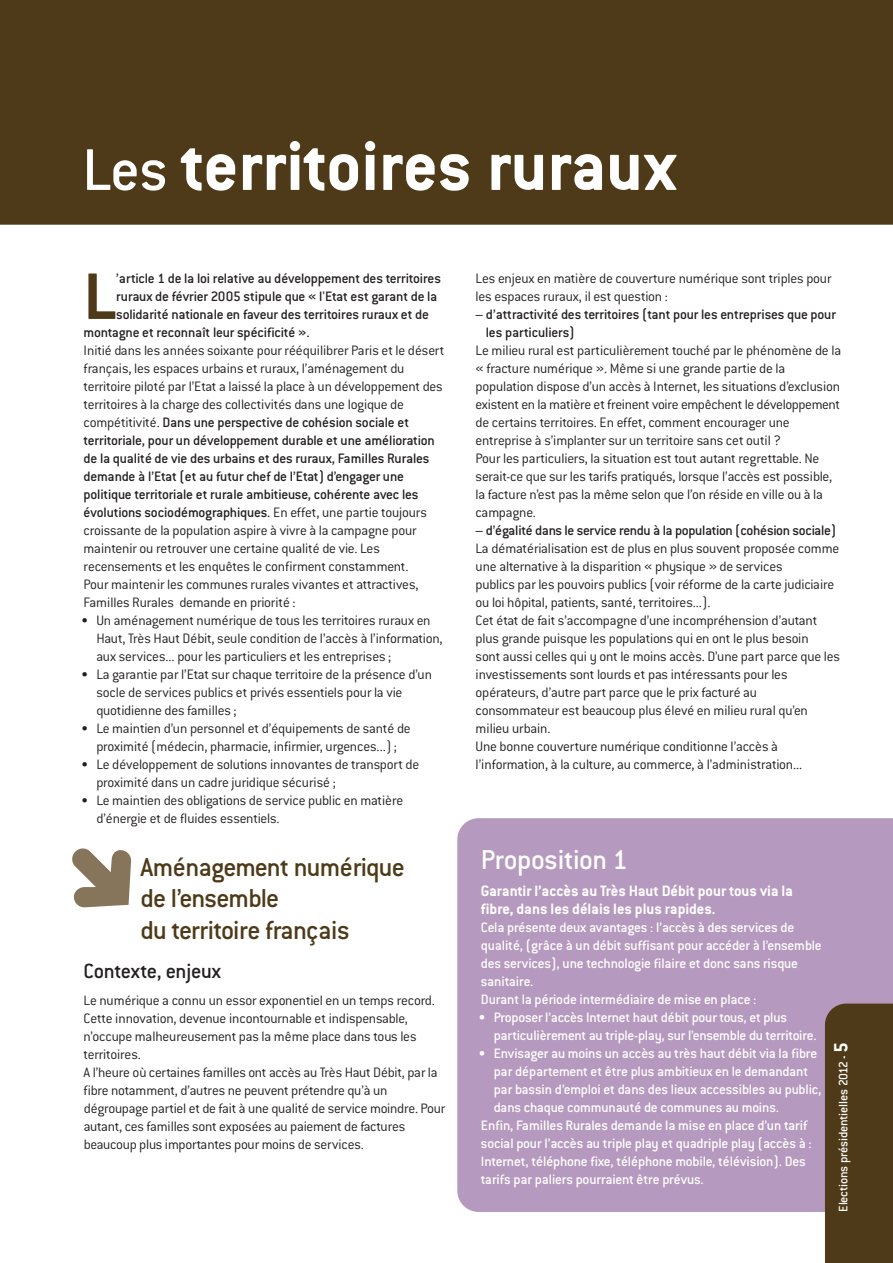
<style>
.page{position:relative;width:893px;height:1263px;background:#fff}
.page>*{position:absolute;margin:0;border:0;box-sizing:border-box;transform-origin:0 0}
.t1{font:700 76.5px "Conduit ITC";color:#fff}
.t2{font:700 72.15px "Conduit ITC";color:#4e3a18}
.t3{font:500 30px "Conduit ITC";letter-spacing:-.015em;color:#fff}
.t4{font:500 28.5px/31.5px "Conduit ITC";letter-spacing:-.03em;color:#4e3a18}
.t5{font:500 22.5px "Conduit ITC";letter-spacing:-.015em;color:#231f20}
.t6{font:700 16.5px/18px "Conduit ITC";color:#fff}
.t7{font:300 15px/18px "Conduit ITC";letter-spacing:-.015em;color:#231f20}
.t8{font:500 15px/18px "Conduit ITC";letter-spacing:-.015em;color:#fff}
.t9{font:500 15px/18px "Conduit ITC";letter-spacing:-.015em;color:#231f20}
.t10{font:500 13.5px "Conduit ITC";letter-spacing:-.015em;color:#fff}
.s1{font-weight:500;font-size:64.5px}
.s2{font-weight:500}
.s3{font-weight:700;font-size:21px}
</style>
<div class="page">
<div style="left:0;top:0;width:893px;height:225px;background:#4e3a18"></div>
<div style="left:457px;top:818px;width:436px;height:394px;background:#b699be"></div>
<svg style="left:72px;top:848px;width:59px;height:59px"></svg>
<div style="left:825px;top:1003px;width:68px;height:260px;background:#4e3a18"></div>
<h1 class="t1" style="left:82px;top:142px;width:595px"><span class="s1">Les</span> territoires ruraux</h1>
<h2 class="t2" style="left:84px;top:274px;width:34px">L</h2>
<p class="t9" style="left:116px;top:271px;width:326px">’article 1 de la loi relative au développement des territoires</p>
<p class="t9" style="left:116px;top:289px;width:323px">ruraux de février 2005 stipule que « l'Etat est garant de la</p>
<p class="t9" style="left:116px;top:307px;width:314px">solidarité nationale en faveur des territoires ruraux et de</p>
<p class="t9" style="left:84px;top:325px;width:228px">montagne et reconnaît leur spécificité ».</p>
<p class="t7" style="left:84px;top:343px;width:362px">Initié dans les années soixante pour rééquilibrer Paris et le désert français, les espaces urbains et ruraux, l’aménagement du territoire piloté par l’Etat a laissé la place à un développement des territoires à la charge des collectivités dans une logique de compétitivité. <span class="s2">Dans une perspective de cohésion sociale et territoriale, pour un développement durable et une amélioration de la qualité de vie des urbains et des ruraux, Familles Rurales demande à l’Etat (et au futur chef de l’Etat) d’engager une politique territoriale et rurale ambitieuse, cohérente avec les évolutions sociodémographiques.</span> En effet, une partie toujours croissante de la population aspire à vivre à la campagne pour maintenir ou retrouver une certaine qualité de vie. Les recensements et les enquêtes le confirment constamment.<br>Pour maintenir les communes rurales vivantes et attractives, Familles Rurales demande en priorité :</p>
<p class="t7" style="left:96px;top:613px;width:348px;text-indent:-15px">• Un aménagement numérique de tous les territoires ruraux en<br>Haut, Très Haut Débit, seule condition de l’accès à l’information, aux services... pour les particuliers et les entreprises ;</p>
<p class="t7" style="left:96px;top:667px;width:337px;text-indent:-15px">• La garantie par l’Etat sur chaque territoire de la présence d’un socle de services publics et privés essentiels pour la vie quotidienne des familles ;</p>
<p class="t7" style="left:81px;top:721px;width:331px;text-align:center">• Le maintien d’un personnel et d’équipements de santé de proximité (médecin, pharmacie, infirmier, urgences...) ;</p>
<p class="t7" style="left:96px;top:757px;width:324px;text-indent:-15px">• Le développement de solutions innovantes de transport de proximité dans un cadre juridique sécurisé ;</p>
<p class="t7" style="left:96px;top:793px;width:308px;text-indent:-15px">• Le maintien des obligations de service public en matière d’énergie et de fluides essentiels.</p>
<h3 class="t4" style="left:140px;top:854px;width:266px">Aménagement numérique de l’ensemble<br>du territoire français</h3>
<h3 class="t5" style="left:84px;top:964px;width:139px">Contexte, enjeux</h3>
<p class="t7" style="left:84px;top:992px;width:363px">Le numérique a connu un essor exponentiel en un temps record.<br>Cette innovation, devenue incontournable et indispensable, n’occupe malheureusement pas la même place dans tous les territoires.<br>A l’heure où certaines familles ont accès au Très Haut Débit, par la fibre notamment, d’autres ne peuvent prétendre qu’à un dégroupage partiel et de fait à une qualité de service moindre. Pour autant, ces familles sont exposées au paiement de factures beaucoup plus importantes pour moins de services.</p>
<p class="t7" style="left:476px;top:271px;width:357px">Les enjeux en matière de couverture numérique sont triples pour les espaces ruraux, il est question :</p>
<p class="t9" style="left:486px;top:307px;width:352px;text-indent:-10px">– d’attractivité des territoires (tant pour les entreprises que pour les particuliers)</p>
<p class="t7" style="left:476px;top:343px;width:367px">Le milieu rural est particulièrement touché par le phénomène de la « fracture numérique ». Même si une grande partie de la population dispose d’un accès à Internet, les situations d’exclusion existent en la matière et freinent voire empêchent le développement de certains territoires. En effet, comment encourager une entreprise à s’implanter sur un territoire sans cet outil ?<br>Pour les particuliers, la situation est tout autant regrettable. Ne serait-ce que sur les tarifs pratiqués, lorsque l’accès est possible, la facture n’est pas la même selon que l’on réside en ville ou à la campagne.</p>
<p class="t9" style="left:476px;top:523px;width:362px">– d’égalité dans le service rendu à la population (cohésion sociale)</p>
<p class="t7" style="left:476px;top:541px;width:366px">La dématérialisation est de plus en plus souvent proposée comme une alternative à la disparition « physique » de services<br>publics par les pouvoirs publics (voir réforme de la carte judiciaire ou loi hôpital, patients, santé, territoires...).<br>Cet état de fait s’accompagne d’une incompréhension d’autant plus grande puisque les populations qui en ont le plus besoin<br>sont aussi celles qui y ont le moins accès. D’une part parce que les investissements sont lourds et pas intéressants pour les opérateurs, d’autre part parce que le prix facturé au consommateur est beaucoup plus élevé en milieu rural qu’en milieu urbain.<br>Une bonne couverture numérique conditionne l’accès à l’information, à la culture, au commerce, à l’administration...</p>
<h3 class="t3" style="left:481px;top:851px;width:148px">Proposition 1</h3>
<p class="t6" style="left:481px;top:883px;width:313px">Garantir l’accès au Très Haut Débit pour tous via la fibre, dans les délais les plus rapides.</p>
<p class="t8" style="left:481px;top:920px;width:342px">Cela présente deux avantages : l’accès à des services de qualité, (grâce à un débit suffisant pour accéder à l’ensemble des services), une technologie filaire et donc sans risque sanitaire.<br>Durant la période intermédiaire de mise en place :</p>
<p class="t8" style="left:494px;top:1010px;width:324px;text-indent:-15px">• Proposer l’accès Internet haut débit pour tous, et plus particulièrement au triple-play, sur l’ensemble du territoire.</p>
<p class="t8" style="left:479px;top:1046px;width:340px">• Envisager au moins un accès au très haut débit via la fibre</p>
<p class="t8" style="left:494px;top:1064px;width:316px">par département et être plus ambitieux en le demandant</p>
<p class="t8" style="left:494px;top:1082px;width:329px">par bassin d’emploi et dans des lieux accessibles au public,</p>
<p class="t8" style="left:494px;top:1100px;width:287px">dans chaque communauté de communes au moins.</p>
<p class="t8" style="left:481px;top:1118px;width:328px">Enfin, Familles Rurales demande la mise en place d’un tarif</p>
<p class="t8" style="left:481px;top:1136px;width:332px">social pour l’accès au triple play et quadriple play (accès à :</p>
<p class="t8" style="left:481px;top:1154px;width:326px">Internet, téléphone fixe, téléphone mobile, télévision). Des</p>
<p class="t8" style="left:481px;top:1172px;width:224px">tarifs par paliers pourraient être prévus.</p>
<p class="t10" style="left:839px;top:1212px;width:171px;rotate:-90deg">Elections présidentielles 2012 - <span class="s3">5</span></p>
</div>
